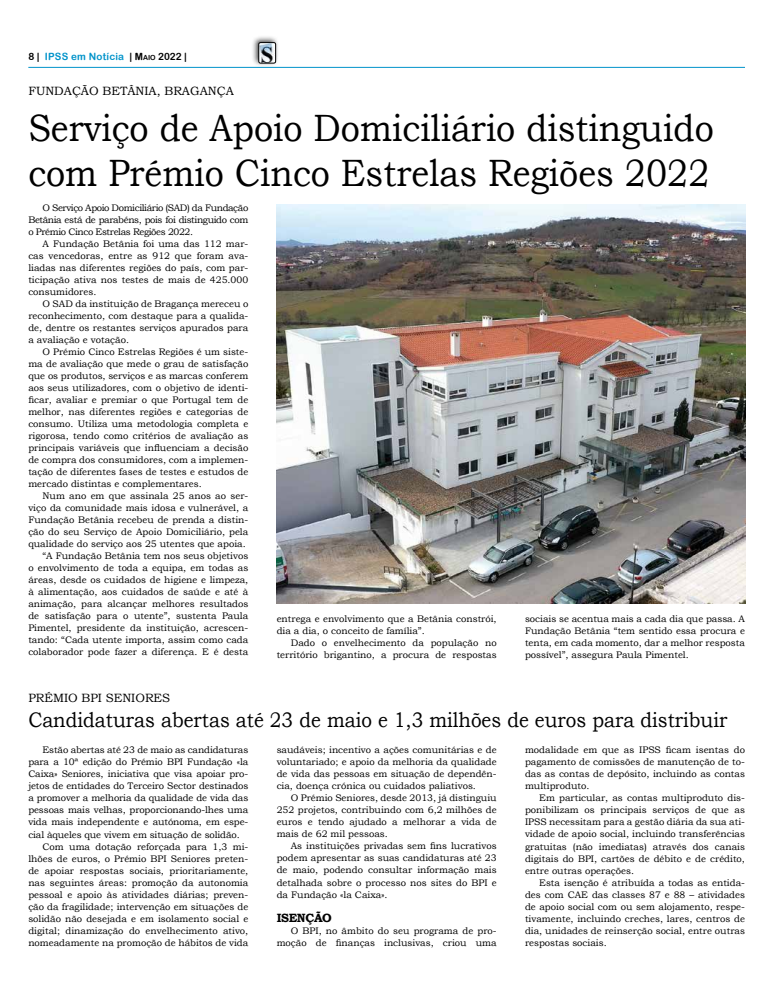
<style>
.page{position:relative;width:774px;height:993px;background:#fff}
.page>*{position:absolute;margin:0;border:0;box-sizing:border-box;transform-origin:0 0}
.t1{font:38px/45.6px "Bookman Old Style";color:#000;scale:.9 1}
.t2{font:21px "Bookman Old Style";color:#000;scale:.9 1}
.t3{font:12px "Bookman Old Style";color:#000}
.t4{font:700 12px "Bookman Old Style";letter-spacing:-.03em;color:#000}
.t5{font:10px "Arial Rounded MT Bold";letter-spacing:.02em;color:#0093ca}
.t6{font:9.5px/12px "Bookman Old Style";color:#000;text-align:justify}
.s1{color:#000}
.s2{font-size:7px;color:#000}
</style>
<div class="page">
<div style="left:251px;top:35px;width:28px;height:31px;background:#000;opacity:.75"></div>
<img style="left:259px;top:43px;width:17px;height:20px">
<div style="left:259px;top:43px;width:17px;height:20px;border:1px solid #000;border-radius:2px"></div>
<hr style="left:28px;top:67px;width:717px;height:1px;background:#0093ca">
<img style="left:277px;top:204px;width:468px;height:399px">
<p class="t5" style="left:28px;top:51px;width:160px"><span class="s1">8 |</span> IPSS em Notícia <span class="s1">| M</span><span class="s2">aio</span> <span class="s1">2022</span> <span class="s1">|</span></p>
<p class="t3" style="left:28px;top:83px;width:207px">FUNDAÇÃO BETÂNIA, BRAGANÇA</p>
<h1 class="t1" style="left:28px;top:105px;width:763px">Serviço de Apoio Domiciliário distinguido com Prémio Cinco Estrelas Regiões 2022</h1>
<p class="t6" style="left:28px;top:201px;width:221px;text-indent:14px">O Serviço Apoio Domiciliário (SAD) da Fundação Betânia está de parabéns, pois foi distinguido com o Prémio Cinco Estrelas Regiões 2022.</p>
<p class="t6" style="left:28px;top:237px;width:221px;text-indent:14px">A Fundação Betânia foi uma das 112 mar&shy;cas vencedoras, entre as 912 que foram ava&shy;liadas nas diferentes regiões do país, com par&shy;ticipação ativa nos testes de mais de 425.000 consumidores.</p>
<p class="t6" style="left:28px;top:297px;width:221px;text-indent:14px">O SAD da instituição de Bragança mereceu o reconhecimento, com destaque para a qualida&shy;de, dentre os restantes serviços apurados para a avaliação e votação.</p>
<p class="t6" style="left:28px;top:345px;width:221px;text-indent:14px">O Prémio Cinco Estrelas Regiões é um siste&shy;ma de avaliação que mede o grau de satisfação que os produtos, serviços e as marcas conferem aos seus utilizadores, com o objetivo de identi&shy;ficar, avaliar e premiar o que Portugal tem de melhor, nas diferentes regiões e categorias de consumo. Utiliza uma metodologia completa e rigorosa, tendo como critérios de avaliação as principais variáveis que influenciam a decisão de compra dos consumidores, com a implemen&shy;tação de diferentes fases de testes e estudos de mercado distintas e complementares.</p>
<p class="t6" style="left:28px;top:489px;width:221px;text-align:right">Num ano em que assinala 25 anos ao ser&shy;viço da comunidade mais idosa e vulnerável, a Fundação Betânia recebeu de prenda a distin&shy;ção do seu Serviço de Apoio Domiciliário, pela qualidade do serviço aos 25 utentes que apoia. “A Fundação Betânia tem nos seus objetivos<br>o envolvimento de toda a equipa, em todas as áreas, desde os cuidados de higiene e limpeza, à alimentação, aos cuidados de saúde e até à animação, para alcançar melhores resultados de satisfação para o utente”, sustenta Paula Pimentel, presidente da instituição, acrescen&shy;tando: “Cada utente importa, assim como cada colaborador pode fazer a diferença. E é desta</p>
<p class="t6" style="left:277px;top:612px;width:221px">entrega e envolvimento que a Betânia constrói, dia a dia, o conceito de família”.</p>
<p class="t6" style="left:277px;top:636px;width:221px;text-align:right">Dado o envelhecimento da população no território brigantino, a procura de respostas</p>
<p class="t6" style="left:525px;top:612px;width:221px">sociais se acentua mais a cada dia que passa. A Fundação Betânia “tem sentido essa procura e tenta, em cada momento, dar a melhor resposta possível”, assegura Paula Pimentel.</p>
<p class="t3" style="left:28px;top:690px;width:143px">PRÉMIO BPI SENIORES</p>
<h2 class="t2" style="left:28px;top:706px;width:778px">Candidaturas abertas até 23 de maio e 1,3 milhões de euros para distribuir</h2>
<p class="t6" style="left:43px;top:744px;width:207px">Estão abertas até 23 de maio as candidaturas</p>
<p class="t6" style="left:28px;top:756px;width:221px">para a 10ª edição do Prémio BPI Fundação «la</p>
<p class="t6" style="left:28px;top:768px;width:221px">Caixa» Seniores, iniciativa que visa apoiar pro-</p>
<p class="t6" style="left:28px;top:780px;width:221px">jetos de entidades do Terceiro Sector destinados</p>
<p class="t6" style="left:28px;top:792px;width:221px">a promover a melhoria da qualidade de vida das</p>
<p class="t6" style="left:28px;top:804px;width:221px">pessoas mais velhas, proporcionando-lhes uma</p>
<p class="t6" style="left:28px;top:816px;width:221px">vida mais independente e autónoma, em espe-</p>
<p class="t6" style="left:28px;top:828px;width:213px">cial àqueles que vivem em situação de solidão.</p>
<p class="t6" style="left:43px;top:840px;width:207px">Com uma dotação reforçada para 1,3 mi-</p>
<p class="t6" style="left:28px;top:852px;width:221px">lhões de euros, o Prémio BPI Seniores preten-</p>
<p class="t6" style="left:28px;top:864px;width:221px">de apoiar respostas sociais, prioritariamente,</p>
<p class="t6" style="left:28px;top:876px;width:221px">nas seguintes áreas: promoção da autonomia</p>
<p class="t6" style="left:28px;top:888px;width:221px">pessoal e apoio às atividades diárias; preven-</p>
<p class="t6" style="left:28px;top:900px;width:221px">ção da fragilidade; intervenção em situações de</p>
<p class="t6" style="left:28px;top:912px;width:221px">solidão não desejada e em isolamento social e</p>
<p class="t6" style="left:28px;top:924px;width:221px">digital; dinamização do envelhecimento ativo,</p>
<p class="t6" style="left:28px;top:936px;width:221px">nomeadamente na promoção de hábitos de vida</p>
<p class="t6" style="left:277px;top:744px;width:221px">saudáveis; incentivo a ações comunitárias e de voluntariado; e apoio da melhoria da qualidade de vida das pessoas em situação de dependên&shy;cia, doença crónica ou cuidados paliativos.</p>
<p class="t6" style="left:277px;top:792px;width:221px;text-indent:14px">O Prémio Seniores, desde 2013, já distinguiu 252 projetos, contribuindo com 6,2 milhões de euros e tendo ajudado a melhorar a vida de mais de 62 mil pessoas.</p>
<p class="t6" style="left:277px;top:840px;width:221px;text-indent:14px">As instituições privadas sem fins lucrativos podem apresentar as suas candidaturas até 23 de maio, podendo consultar informação mais detalhada sobre o processo nos sites do BPI e da Fundação «la Caixa».</p>
<p class="t4" style="left:277px;top:908px;width:57px">ISENÇÃO</p>
<p class="t6" style="left:277px;top:924px;width:221px;text-align:right">O BPI, no âmbito do seu programa de pro&shy;moção de finanças inclusivas, criou uma</p>
<p class="t6" style="left:525px;top:744px;width:221px">modalidade em que as IPSS ficam isentas do pagamento de comissões de manutenção de to&shy;das as contas de depósito, incluindo as contas multiproduto.</p>
<p class="t6" style="left:525px;top:792px;width:221px;text-indent:14px">Em particular, as contas multiproduto dis&shy;ponibilizam os principais serviços de que as IPSS necessitam para a gestão diária da sua ati&shy;vidade de apoio social, incluindo transferências gratuitas (não imediatas) através dos canais digitais do BPI, cartões de débito e de crédito, entre outras operações.</p>
<p class="t6" style="left:525px;top:876px;width:221px;text-indent:14px">Esta isenção é atribuída a todas as entida&shy;des com CAE das classes 87 e 88 – atividades de apoio social com ou sem alojamento, respe&shy;tivamente, incluindo creches, lares, centros de dia, unidades de reinserção social, entre outras respostas sociais.</p>
</div>
